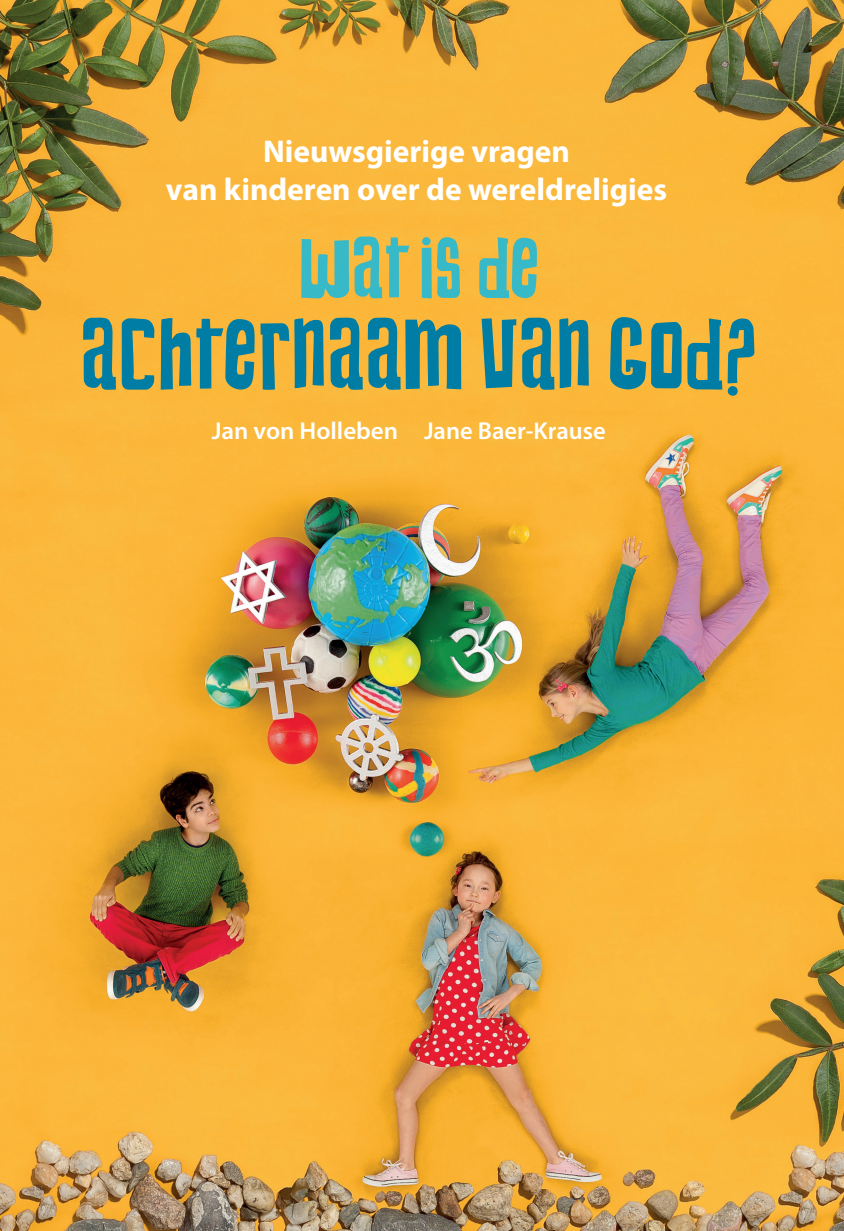
<style>
.page{position:relative;width:844px;height:1231px;background:#fff}
.page>*{position:absolute;margin:0;border:0;box-sizing:border-box;transform-origin:0 0}
.t1{font:91.35px "Changing";letter-spacing:.02em;color:#007da4}
.t2{font:78.23px "Changing";letter-spacing:.02em;color:#38b9c8}
.t3{font:700 31.5px/37.8px "Myriad Pro";color:#fff;text-align:center}
.t4{font:600 24.5px "Myriad Pro";color:#fff}
</style>
<div class="page">
<img style="left:0;top:0;width:843px;height:1230px">
<p class="t3" style="left:166px;top:131px;width:502px">Nieuwsgierige vragen<br>van kinderen over de wereldreligies</p>
<h2 class="t2" style="left:299px;top:221px;width:241px">WAT IS DE</h2>
<h1 class="t1" style="left:82px;top:300px;width:676px">ACHTERNAAM VAN GOD?</h1>
<p class="t4" style="left:211px;top:415px;width:395px">Jan von Holleben Jane Baer-Krause</p>
</div>
